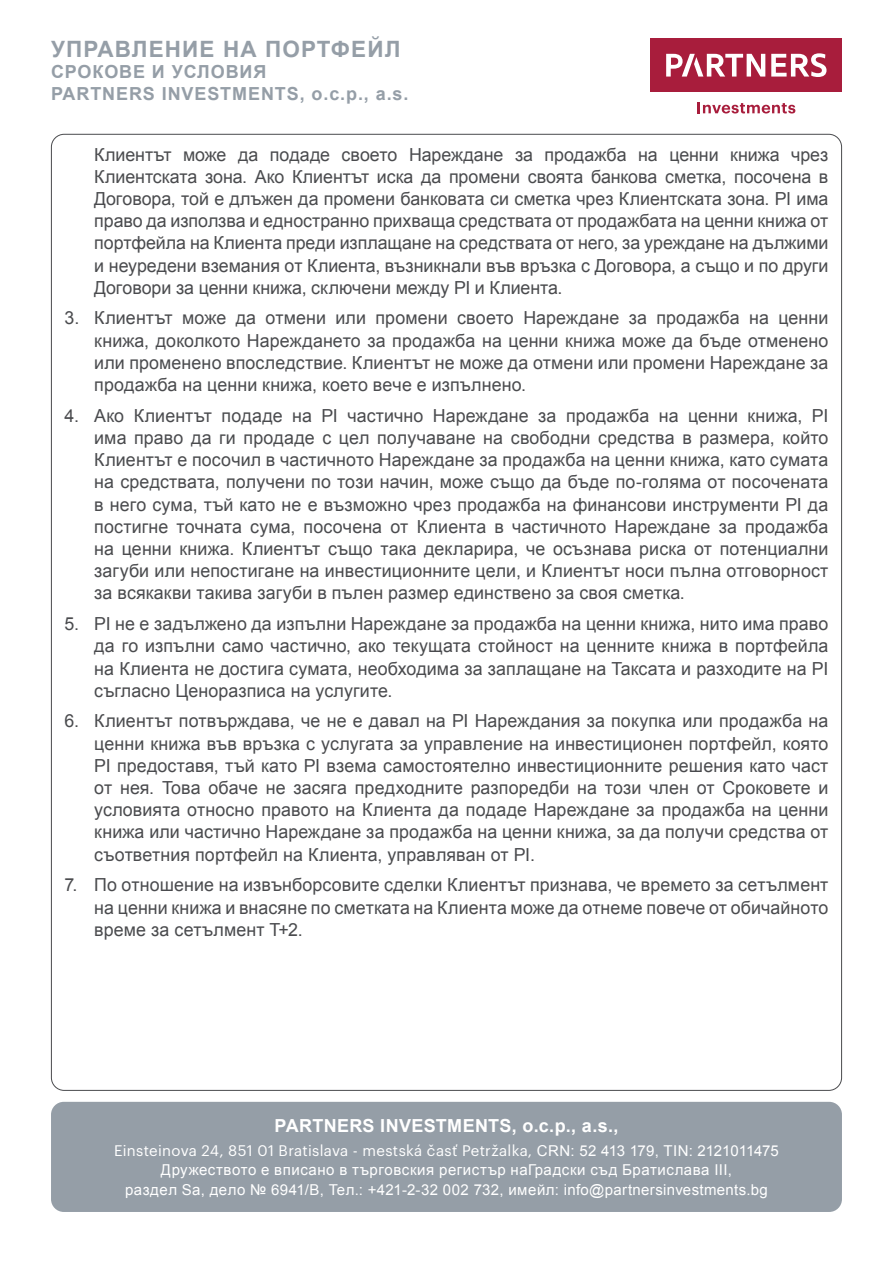
<style>
.page{position:relative;width:893px;height:1263px;background:#fff}
.page>*{position:absolute;margin:0;border:0;box-sizing:border-box;transform-origin:0 0}
.t1{font:700 22.5px "Arial";letter-spacing:.05em;color:#959ea7}
.t2{font:18px/22.2px "Arial";letter-spacing:.005em;color:#4a4b4e;text-align:justify}
.t3{font:700 18px/21.6px "Arial";letter-spacing:.05em;color:#959ea7}
.t4{font:700 18px "Arial";letter-spacing:.015em;color:#fff}
.t5{font:15px/19.5px "Arial";letter-spacing:.035em;color:#fff;text-align:center}
.t6{font:15px "Graphik";letter-spacing:.02em;color:#fff}
.s1{font-family:"Arial"}
</style>
<div class="page">
<div style="left:651px;top:38px;width:191px;height:54px;background:#a81d3c"></div>
<svg style="left:771px;top:53px;width:55px;height:24px"></svg>
<svg style="left:666px;top:54px;width:99px;height:23px"></svg>
<svg style="left:698px;top:102px;width:97px;height:11px"></svg>
<div style="left:51px;top:1102px;width:791px;height:110px;background:#959ea7;border-radius:13px"></div>
<p class="t1" style="left:51px;top:34px;width:351px">УПРАВЛЕНИЕ НА ПОРТФЕЙЛ</p>
<p class="t3" style="left:51px;top:62px;width:359px">СРОКОВЕ И УСЛОВИЯ<br>PARTNERS INVESTMENTS, o.c.p., a.s.</p>
<p class="t2" style="left:94px;top:143px;width:736px">Клиентът може да подаде своето Нареждане за продажба на ценни книжа чрез Клиентската зона. Ако Клиентът иска да промени своята банкова сметка, посочена в Договора, той е длъжен да промени банковата си сметка чрез Клиентската зона. PI има право да използва и едностранно прихваща средствата от продажбата на ценни книжа от портфейла на Клиента преди изплащане на средствата от него, за уреждане на дължими и неуредени вземания от Клиента, възникнали във връзка с Договора, а също и по други Договори за ценни книжа, сключени между PI и Клиента.</p>
<p class="t2" style="left:94px;top:307px;width:736px;text-indent:-30px">3. Клиентът може да отмени или промени своето Нареждане за продажба на ценни книжа, доколкото Нареждането за продажба на ценни книжа може да бъде отменено или променено впоследствие. Клиентът не може да отмени или промени Нареждане за продажба на ценни книжа, което вече е изпълнено.</p>
<p class="t2" style="left:94px;top:404px;width:736px;text-indent:-30px">4. Ако Клиентът подаде на PI частично Нареждане за продажба на ценни книжа, PI има право да ги продаде с цел получаване на свободни средства в размера, който Клиентът е посочил в частичното Нареждане за продажба на ценни книжа, като сумата на средствата, получени по този начин, може също да бъде по-голяма от посочената в него сума, тъй като не е възможно чрез продажба на финансови инструменти PI да постигне точната сума, посочена от Клиента в частичното Нареждане за продажба на ценни книжа. Клиентът също така декларира, че осъзнава риска от потенциални загуби или непостигане на инвестиционните цели, и Клиентът носи пълна отговорност за всякакви такива загуби в пълен размер единствено за своя сметка.</p>
<p class="t2" style="left:94px;top:613px;width:736px;text-indent:-30px">5. PI не е задължено да изпълни Нареждане за продажба на ценни книжа, нито има право да го изпълни само частично, ако текущата стойност на ценните книжа в портфейла на Клиента не достига сумата, необходима за заплащане на Таксата и разходите на PI съгласно Ценоразписа на услугите.</p>
<p class="t2" style="left:94px;top:710px;width:736px;text-indent:-30px">6. Клиентът потвърждава, че не е давал на PI Нареждания за покупка или продажба на ценни книжа във връзка с услугата за управление на инвестиционен портфейл, която PI предоставя, тъй като PI взема самостоятелно инвестиционните решения като част от нея. Това обаче не засяга предходните разпоредби на този член от Сроковете и условията относно правото на Клиента да подаде Нареждане за продажба на ценни книжа или частично Нареждане за продажба на ценни книжа, за да получи средства от съответния портфейл на Клиента, управляван от PI.</p>
<p class="t2" style="left:94px;top:874px;width:736px;text-indent:-30px">7. По отношение на извънборсовите сделки Клиентът признава, че времето за сетълмент на ценни книжа и внасяне по сметката на Клиента може да отнеме повече от обичайното време за сетълмент T+2.</p>
<p class="t4" style="left:275px;top:1114px;width:345px">PARTNERS INVESTMENTS, o.c.p., a.s.,</p>
<p class="t6" style="left:114px;top:1139px;width:666px">Einsteinova 24, 851 01 Bratislava - mestská časť Petržalka, <span class="s1">CRN: 52 413 179, TIN: 2121011475</span></p>
<p class="t5" style="left:125px;top:1160px;width:644px">Дружеството е вписано в търговския регистър наГрадски съд Братислава III,<br>раздел Sa, дело № 6941/B, Тел.: +421-2-32 002 732, имейл: info@partnersinvestments.bg</p>
</div>
